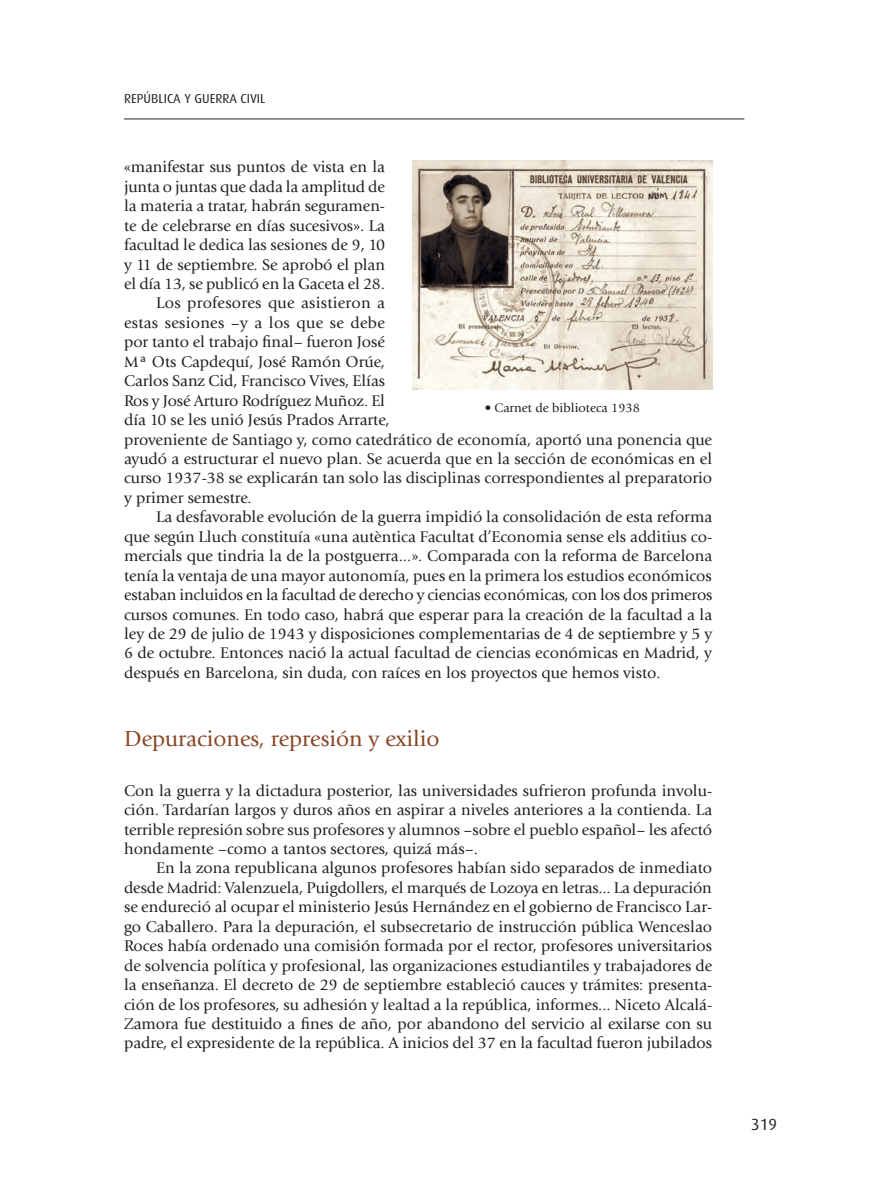
<style>
.page{position:relative;width:873px;height:1194px;background:#fff}
.page>*{position:absolute;margin:0;border:0;box-sizing:border-box;transform-origin:0 0}
.Subtitulo{font:22.65px "Giovanni Std";color:#894524}
.cuerpo{font:16.2px/19.5px "Giovanni Std";color:#231f20;text-align:justify}
.primer_parrafo{font:16.2px/19.5px "Giovanni Std";color:#231f20;text-align:justify}
.t1{font:16.2px "Dax";color:#231f20}
.Pie_figura{font:12.9px "Giovanni Std";color:#231f20}
.t2{font:12.9px "Dax";color:#231f20}
</style>
<div class="page">
<hr style="left:124px;top:119px;width:620px;height:1px;background:#231f20">
<img style="left:412px;top:161px;width:300px;height:229px">
<p class="t2" style="left:124px;top:91px;width:143px">REPÚBLICA Y GUERRA CIVIL</p>
<p class="cuerpo" style="left:124px;top:158px;width:262px">«manifestar sus puntos de vista en la junta o juntas que dada la amplitud de la materia a tratar, habrán seguramen&shy;te de celebrarse en días sucesivos». La facultad le dedica las sesiones de 9, 10 y 11 de septiembre. Se aprobó el plan el día 13, se publicó en la Gaceta el 28.</p>
<p class="cuerpo" style="left:124px;top:294px;width:589px;text-align:left;text-indent:32px">Los profesores que asistieron a<br>estas sesiones –y a los que se debe<br>por tanto el trabajo final– fueron José<br>Mª Ots Capdequí, José Ramón Orúe,<br>Carlos Sanz Cid, Francisco Vives, Elías<br>Ros y José Arturo Rodríguez Muñoz. El<br>día 10 se les unió Jesús Prados Arrarte,<br>proveniente de Santiago y, como catedrático de economía, aportó una ponencia que ayudó a estructurar el nuevo plan. Se acuerda que en la sección de económicas en el curso 1937-38 se explicarán tan solo las disciplinas correspondientes al preparatorio y primer semestre.</p>
<p class="cuerpo" style="left:124px;top:507px;width:590px;text-indent:32px">La desfavorable evolución de la guerra impidió la consolidación de esta reforma que según Lluch constituía «una autèntica Facultat d’Economia sense els additius co&shy;mercials que tindria la de la postguerra...». Comparada con la reforma de Barcelona tenía la ventaja de una mayor autonomía, pues en la primera los estudios económicos estaban incluidos en la facultad de derecho y ciencias económicas, con los dos primeros cursos comunes. En todo caso, habrá que esperar para la creación de la facultad a la ley de 29 de julio de 1943 y disposiciones complementarias de 4 de septiembre y 5 y 6 de octubre. Entonces nació la actual facultad de ciencias económicas en Madrid, y después en Barcelona, sin duda, con raíces en los proyectos que hemos visto.</p>
<p class="Pie_figura" style="left:484px;top:401px;width:157px">• Carnet de biblioteca 1938</p>
<p class="Subtitulo" style="left:124px;top:726px;width:317px">Depuraciones, represión y exilio</p>
<p class="primer_parrafo" style="left:124px;top:781px;width:589px">Con la guerra y la dictadura posterior, las universidades sufrieron profunda involu&shy;ción. Tardarían largos y duros años en aspirar a niveles anteriores a la contienda. La terrible represión sobre sus profesores y alumnos –sobre el pueblo español– les afectó hondamente –como a tantos sectores, quizá más–.</p>
<p class="cuerpo" style="left:124px;top:859px;width:589px;text-indent:32px">En la zona republicana algunos profesores habían sido separados de inmediato desde Madrid: Valenzuela, Puigdollers, el marqués de Lozoya en letras... La depuración se endureció al ocupar el ministerio Jesús Hernández en el gobierno de Francisco Lar&shy;go Caballero. Para la depuración, el subsecretario de instrucción pública Wenceslao Roces había ordenado una comisión formada por el rector, profesores universitarios de solvencia política y profesional, las organizaciones estudiantiles y trabajadores de la enseñanza. El decreto de 29 de septiembre estableció cauces y trámites: presenta&shy;ción de los profesores, su adhesión y lealtad a la república, informes... Niceto Alcalá-Zamora fue destituido a fines de año, por abandono del servicio al exilarse con su padre, el expresidente de la república. A inicios del 37 en la facultad fueron jubilados</p>
<p class="t1" style="left:751px;top:1115px;width:27px">319</p>
</div>
